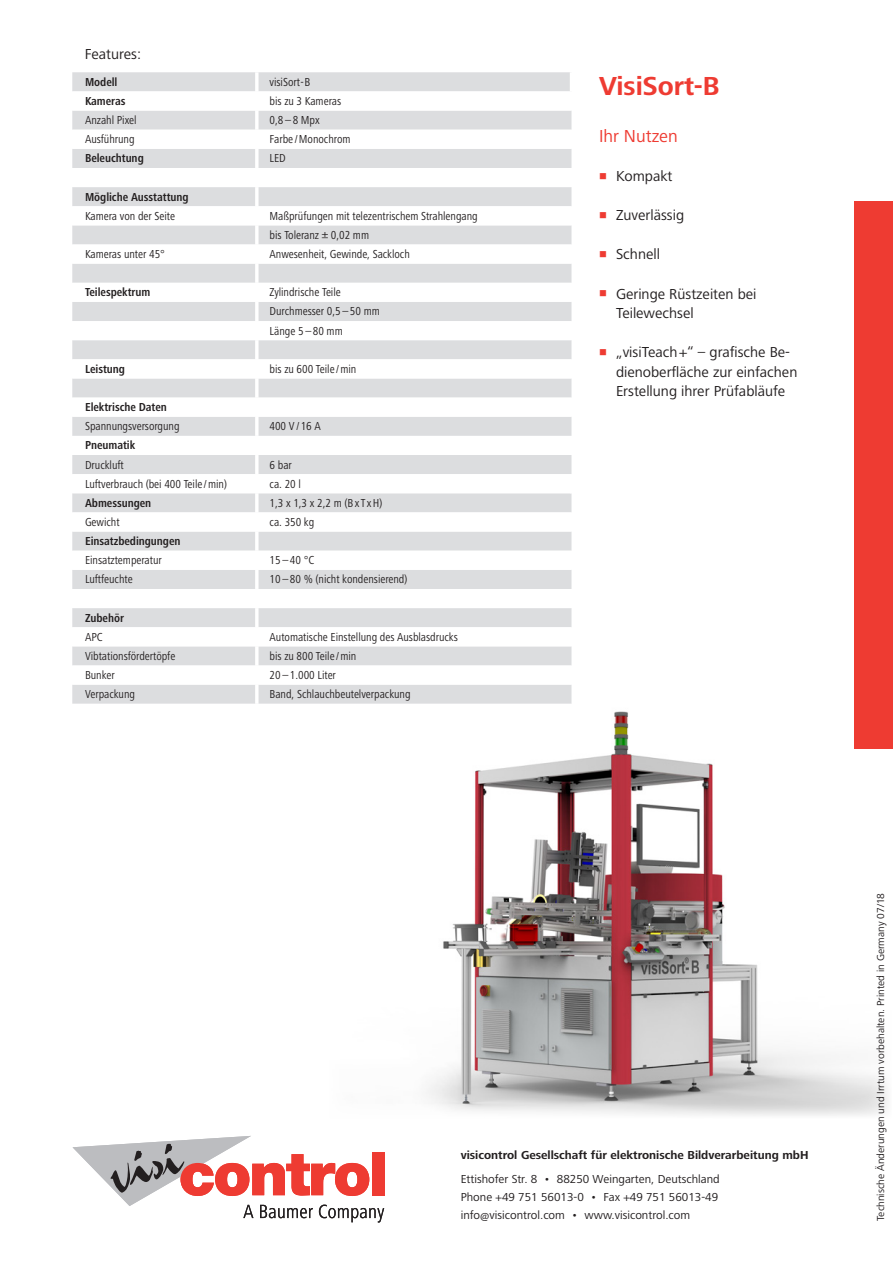
<style>
.page{position:relative;width:893px;height:1263px;background:#fff}
.page>*{position:absolute;margin:0;border:0;box-sizing:border-box;transform-origin:0 0}
.Zwischentitel{font:700 27px "Frutiger Next LT";color:#ee3b32}
.Zwischentitel-2{font:18px "Frutiger Next LT";color:#ee3b32}
.t1{font:15px/19.5px "Frutiger Next LT";color:#231f20}
.Tabelle_Eigenschaft{font:condensed 12px "Frutiger Next LT";letter-spacing:-.005em;color:#231f20}
.Tabelle_Eigenschaft-2{font:700 condensed 12px "Frutiger Next LT";letter-spacing:-.005em;color:#231f20}
.Adresse_klein{font:12px "Frutiger Next LT";color:#231f20}
.Adresse_Firma{font:700 12px "Frutiger Next LT";color:#231f20}
.t2{font:10.5px "Frutiger Next LT";color:#231f20}
</style>
<div class="page">
<img style="left:426px;top:696px;width:466px;height:420px">
<div style="left:855px;top:201px;width:38px;height:547px;background:#ee3b32"></div>
<svg style="left:73px;top:1136px;width:311px;height:86px"></svg>
<div style="left:72px;top:72px;width:498px;height:19px;background:#dcdddf"></div>
<svg style="left:72px;top:111px;width:499px;height:612px;fill:#dcdddf"></svg>
<svg style="left:72px;top:168px;width:499px;height:287px"></svg>
<hr style="left:570px;top:474px;width:3px;height:19px;background:#fff">
<hr style="left:255px;top:72px;width:4px;height:19px;background:#fff">
<hr style="left:255px;top:111px;width:4px;height:19px;background:#fff">
<hr style="left:255px;top:130px;width:4px;height:19px;background:#fff">
<svg style="left:255px;top:149px;width:4px;height:19px"></svg>
<hr style="left:255px;top:168px;width:4px;height:19px;background:#fff">
<hr style="left:255px;top:187px;width:4px;height:19px;background:#fff">
<hr style="left:255px;top:206px;width:4px;height:19px;background:#fff">
<hr style="left:255px;top:225px;width:4px;height:19px;background:#fff">
<hr style="left:255px;top:244px;width:4px;height:20px;background:#fff">
<hr style="left:255px;top:264px;width:4px;height:19px;background:#fff">
<hr style="left:255px;top:283px;width:4px;height:19px;background:#fff">
<svg style="left:255px;top:302px;width:4px;height:19px"></svg>
<hr style="left:255px;top:321px;width:4px;height:19px;background:#fff">
<hr style="left:255px;top:340px;width:4px;height:19px;background:#fff">
<hr style="left:255px;top:359px;width:4px;height:19px;background:#fff">
<hr style="left:255px;top:378px;width:4px;height:20px;background:#fff">
<hr style="left:255px;top:398px;width:4px;height:19px;background:#fff">
<hr style="left:255px;top:417px;width:4px;height:19px;background:#fff">
<hr style="left:255px;top:436px;width:4px;height:19px;background:#fff">
<svg style="left:255px;top:455px;width:4px;height:19px"></svg>
<hr style="left:255px;top:474px;width:4px;height:19px;background:#fff">
<hr style="left:255px;top:493px;width:4px;height:19px;background:#fff">
<hr style="left:255px;top:512px;width:4px;height:19px;background:#fff">
<hr style="left:255px;top:531px;width:4px;height:20px;background:#fff">
<hr style="left:255px;top:551px;width:4px;height:19px;background:#fff">
<svg style="left:255px;top:570px;width:4px;height:19px"></svg>
<hr style="left:255px;top:589px;width:4px;height:19px;background:#fff">
<hr style="left:255px;top:608px;width:4px;height:19px;background:#fff">
<hr style="left:255px;top:627px;width:4px;height:19px;background:#fff">
<hr style="left:255px;top:646px;width:4px;height:19px;background:#fff">
<hr style="left:255px;top:665px;width:4px;height:20px;background:#fff">
<hr style="left:255px;top:685px;width:4px;height:19px;background:#fff">
<hr style="left:255px;top:704px;width:4px;height:19px;background:#fff">
<p class="t1" style="left:85px;top:44px;width:58px">Features:</p>
<p class="Tabelle_Eigenschaft-2" style="left:85px;top:75px;width:34px">Modell</p>
<p class="Tabelle_Eigenschaft" style="left:270px;top:75px;width:42px">visiSort-B</p>
<p class="Tabelle_Eigenschaft-2" style="left:85px;top:94px;width:42px">Kameras</p>
<p class="Tabelle_Eigenschaft" style="left:270px;top:94px;width:73px">bis zu 3 Kameras</p>
<p class="Tabelle_Eigenschaft" style="left:85px;top:113px;width:53px">Anzahl Pixel</p>
<p class="Tabelle_Eigenschaft" style="left:270px;top:113px;width:52px">0,8 –8 Mpx</p>
<p class="Tabelle_Eigenschaft" style="left:85px;top:133px;width:51px">Ausführung</p>
<p class="Tabelle_Eigenschaft" style="left:270px;top:133px;width:82px">Farbe /Monochrom</p>
<p class="Tabelle_Eigenschaft-2" style="left:85px;top:152px;width:60px">Beleuchtung</p>
<p class="Tabelle_Eigenschaft" style="left:270px;top:152px;width:18px">LED</p>
<p class="Tabelle_Eigenschaft-2" style="left:85px;top:190px;width:105px">Mögliche Ausstattung</p>
<p class="Tabelle_Eigenschaft" style="left:85px;top:209px;width:92px">Kamera von der Seite</p>
<p class="Tabelle_Eigenschaft" style="left:270px;top:209px;width:210px">Maßprüfungen mit telezentrischem Strahlengang</p>
<p class="Tabelle_Eigenschaft" style="left:270px;top:228px;width:101px">bis Toleranz ± 0,02 mm</p>
<p class="Tabelle_Eigenschaft" style="left:85px;top:247px;width:81px">Kameras unter 45°</p>
<p class="Tabelle_Eigenschaft" style="left:270px;top:247px;width:142px">Anwesenheit, Gewinde, Sackloch</p>
<p class="Tabelle_Eigenschaft-2" style="left:85px;top:286px;width:67px">Teilespektrum</p>
<p class="Tabelle_Eigenschaft" style="left:270px;top:286px;width:73px">Zylindrische Teile</p>
<p class="Tabelle_Eigenschaft" style="left:270px;top:305px;width:112px">Durchmesser 0,5 –50 mm</p>
<p class="Tabelle_Eigenschaft" style="left:270px;top:324px;width:75px">Länge 5 –80 mm</p>
<p class="Tabelle_Eigenschaft-2" style="left:85px;top:362px;width:42px">Leistung</p>
<p class="Tabelle_Eigenschaft" style="left:270px;top:362px;width:88px">bis zu 600 Teile /min</p>
<p class="Tabelle_Eigenschaft-2" style="left:85px;top:400px;width:83px">Elektrische Daten</p>
<p class="Tabelle_Eigenschaft" style="left:85px;top:420px;width:96px">Spannungsversorgung</p>
<p class="Tabelle_Eigenschaft" style="left:270px;top:420px;width:53px">400 V /16 A</p>
<p class="Tabelle_Eigenschaft-2" style="left:85px;top:439px;width:52px">Pneumatik</p>
<p class="Tabelle_Eigenschaft" style="left:85px;top:458px;width:40px">Druckluft</p>
<p class="Tabelle_Eigenschaft" style="left:270px;top:458px;width:24px">6 bar</p>
<p class="Tabelle_Eigenschaft" style="left:85px;top:477px;width:143px">Luftverbrauch (bei 400 Teile /min)</p>
<p class="Tabelle_Eigenschaft" style="left:270px;top:477px;width:33px">ca. 20 l</p>
<p class="Tabelle_Eigenschaft-2" style="left:85px;top:496px;width:68px">Abmessungen</p>
<p class="Tabelle_Eigenschaft" style="left:270px;top:496px;width:114px">1,3 x 1,3 x 2,2 m (BxTxH)</p>
<p class="Tabelle_Eigenschaft" style="left:85px;top:515px;width:36px">Gewicht</p>
<p class="Tabelle_Eigenschaft" style="left:270px;top:515px;width:46px">ca. 350 kg</p>
<p class="Tabelle_Eigenschaft-2" style="left:85px;top:534px;width:97px">Einsatzbedingungen</p>
<p class="Tabelle_Eigenschaft" style="left:85px;top:554px;width:78px">Einsatztemperatur</p>
<p class="Tabelle_Eigenschaft" style="left:270px;top:554px;width:46px">15 –40 °C</p>
<p class="Tabelle_Eigenschaft" style="left:85px;top:573px;width:49px">Luftfeuchte</p>
<p class="Tabelle_Eigenschaft" style="left:270px;top:573px;width:139px">10 –80 % (nicht kondensierend)</p>
<p class="Tabelle_Eigenschaft-2" style="left:85px;top:611px;width:40px">Zubehör</p>
<p class="Tabelle_Eigenschaft" style="left:85px;top:630px;width:19px">APC</p>
<p class="Tabelle_Eigenschaft" style="left:270px;top:630px;width:190px">Automatische Einstellung des Ausblasdrucks</p>
<p class="Tabelle_Eigenschaft" style="left:85px;top:649px;width:92px">Vibtationsfördertöpfe</p>
<p class="Tabelle_Eigenschaft" style="left:270px;top:649px;width:88px">bis zu 800 Teile /min</p>
<p class="Tabelle_Eigenschaft" style="left:85px;top:668px;width:31px">Bunker</p>
<p class="Tabelle_Eigenschaft" style="left:270px;top:668px;width:68px">20 –1.000 Liter</p>
<p class="Tabelle_Eigenschaft" style="left:85px;top:687px;width:52px">Verpackung</p>
<p class="Tabelle_Eigenschaft" style="left:270px;top:687px;width:143px">Band, Schlauchbeutelverpackung</p>
<p class="Zwischentitel" style="left:599px;top:71px;width:122px">VisiSort-B</p>
<p class="Zwischentitel-2" style="left:599px;top:127px;width:80px">Ihr Nutzen</p>
<p class="t1" style="left:616px;top:166px;width:58px">Kompakt</p>
<p class="t1" style="left:616px;top:206px;width:70px">Zuverlässig</p>
<p class="t1" style="left:616px;top:245px;width:45px">Schnell</p>
<p class="t1" style="left:616px;top:284px;width:142px">Geringe Rüstzeiten bei<br>Teilewechsel</p>
<p class="t1" style="left:616px;top:342px;width:183px">„visiTeach+“ – grafische Be&shy;dienoberfläche zur einfachen<br>Erstellung ihrer Prüfabläufe</p>
<p class="Adresse_Firma" style="left:461px;top:1148px;width:349px">visicontrol Gesellschaft für elektronische Bildverarbeitung mbH</p>
<p class="Adresse_klein" style="left:461px;top:1173px;width:260px">Ettishofer Str. 8 • 88250 Weingarten, Deutschland</p>
<p class="Adresse_klein" style="left:461px;top:1191px;width:259px">Phone +49 751 56013-0 • Fax +49 751 56013-49</p>
<p class="Adresse_klein" style="left:461px;top:1209px;width:231px">info@visicontrol.com • www.visicontrol.com</p>
<p class="t2" style="left:875px;top:1221px;width:330px;rotate:-90deg">Technische Änderungen und Irrtum vorbehalten. Printed in Germany 07/18</p>
</div>
